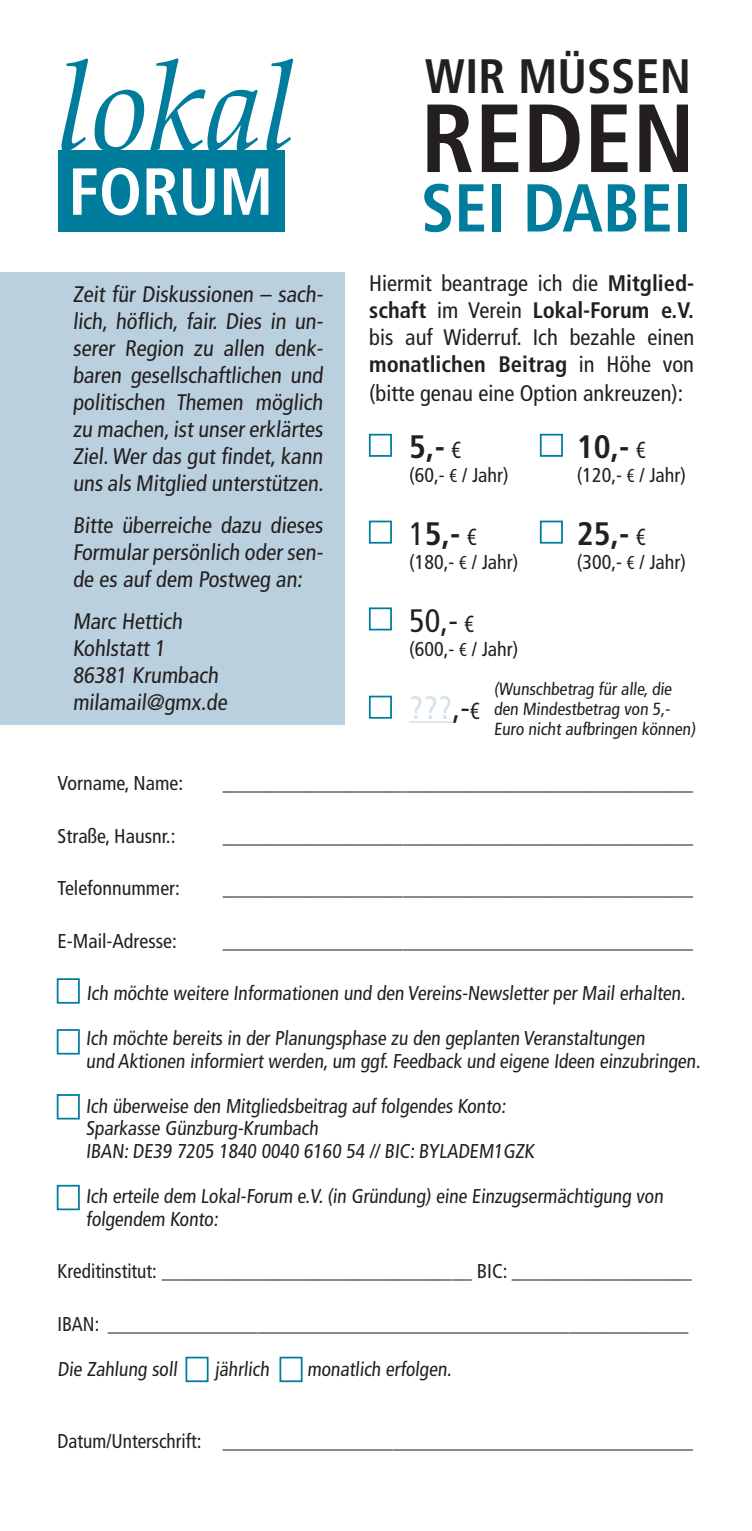
<style>
.page{position:relative;width:752px;height:1531px;background:#fff}
.page>*{position:absolute;margin:0;border:0;box-sizing:border-box;transform-origin:0 0}
.t1{font:italic 127.25px "Palatino";color:#007c9d}
.t2{font:700 condensed 96.75px "Frutiger";color:#231f20}
.t3{font:700 condensed 67.5px "Frutiger";color:#007c9d}
.t4{font:700 condensed 66.5px "Frutiger";color:#fff}
.t5{font:700 condensed 48.25px "Frutiger";color:#231f20}
.t6{font:700 condensed 32.5px "Frutiger";color:#231f20}
.t7{font:condensed 32.5px "Frutiger";color:#d5e2eb}
.t8{font:condensed 32.5px "Frutiger";color:#231f20}
.t9{font:condensed 22.5px/27px "Frutiger";color:#231f20;text-align:justify}
.t10{font:condensed 20px/22.5px "Frutiger";color:#231f20}
.t11{font:condensed 20px "Frutiger";color:#231f20;scale:.96 1}
.t12{font:condensed 17.5px/20px "Frutiger";color:#231f20}
.s1{font-weight:700}
.s2{font-family:"Myriad Pro";font-weight:400;font-size:25px}
.s3{font-family:"Myriad Pro"}
.s4{font-weight:400}
.s5{font-family:"Myriad Pro";font-size:25px}
.s6{color:#231f20}
.s7{font-family:"Myriad Pro";font-size:25px;color:#231f20}
</style>
<div class="page">
<div style="left:58px;top:151px;width:226px;height:81px;background:#007c9d"></div>
<div style="left:0;top:272px;width:344px;height:452px;background:#bbd0de"></div>
<hr style="left:409px;top:721px;width:43px;height:2px;background:#d5e2eb">
<div style="left:369px;top:434px;width:23px;height:23px;border:2px solid #007c9d"></div>
<div style="left:539px;top:434px;width:23px;height:23px;border:2px solid #007c9d"></div>
<div style="left:369px;top:521px;width:23px;height:23px;border:2px solid #007c9d"></div>
<div style="left:539px;top:521px;width:23px;height:23px;border:2px solid #007c9d"></div>
<div style="left:369px;top:607px;width:23px;height:23px;border:2px solid #007c9d"></div>
<div style="left:369px;top:696px;width:23px;height:23px;border:2px solid #007c9d"></div>
<div style="left:57px;top:978px;width:23px;height:25px;border:2px solid #007c9d"></div>
<div style="left:57px;top:1029px;width:23px;height:25px;border:2px solid #007c9d"></div>
<div style="left:57px;top:1185px;width:23px;height:25px;border:2px solid #007c9d"></div>
<div style="left:57px;top:1094px;width:23px;height:25px;border:2px solid #007c9d"></div>
<div style="left:185px;top:1356px;width:23px;height:26px;border:2px solid #007c9d"></div>
<div style="left:279px;top:1356px;width:23px;height:26px;border:2px solid #007c9d"></div>
<h1 class="t1" style="left:57px;top:0;width:242px">lokal</h1>
<h3 class="t4" style="left:68px;top:152px;width:206px">FORUM</h3>
<p class="t9" style="left:73px;top:281px;width:255px">Zeit für Diskussionen – sach&shy;lich, höflich, fair. Dies in un&shy;serer Region zu allen denk&shy;baren gesellschaftlichen und politischen Themen möglich zu machen,ist unser erklärtes Ziel.Wer das gut findet, kann uns als Mitglied unterstützen.</p>
<p class="t9" style="left:73px;top:512px;width:254px">Bitte überreiche dazu dieses Formular persönlich oder sen&shy;de es auf dem Postweg an:</p>
<p class="t9" style="left:73px;top:608px;width:158px;text-align:left">Marc Hettich<br>Kohlstatt 1<br>86381 Krumbach milamail@gmx.de</p>
<h3 class="t5" style="left:424px;top:48px;width:267px">WIR MÜSSEN</h3>
<h2 class="t2" style="left:420px;top:81px;width:275px">REDEN</h2>
<h3 class="t3" style="left:421px;top:168px;width:272px">SEI DABEI</h3>
<p class="t9" style="left:369px;top:270px;width:326px">Hiermit beantrage ich die <span class="s1">Mitglied&shy;schaft</span> im Verein <span class="s1">Lokal-Forum e.V. </span>bis auf Widerruf. Ich bezahle einen <span class="s1">monatlichen Beitrag</span> in Höhe von (bitte genau eine Option ankreuzen):</p>
<h3 class="t6" style="left:409px;top:427px;width:53px">5,- <span class="s2">€</span></h3>
<h3 class="t6" style="left:576px;top:427px;width:70px">10,- <span class="s2">€</span></h3>
<p class="t10" style="left:409px;top:464px;width:101px">(60,- <span class="s3">€</span> / Jahr)</p>
<p class="t10" style="left:576px;top:464px;width:110px">(120,- <span class="s3">€</span> / Jahr)</p>
<h3 class="t6" style="left:409px;top:514px;width:69px"><span class="s4">1</span>5,- <span class="s2">€</span></h3>
<h3 class="t6" style="left:576px;top:514px;width:70px">25,- <span class="s2">€</span></h3>
<p class="t10" style="left:409px;top:551px;width:110px">(180,- <span class="s3">€</span> / Jahr)</p>
<p class="t10" style="left:576px;top:551px;width:110px">(300,- <span class="s3">€</span> / Jahr)</p>
<h3 class="t8" style="left:409px;top:601px;width:66px">50,- <span class="s5">€</span></h3>
<p class="t10" style="left:409px;top:638px;width:110px">(600,- <span class="s3">€</span> / Jahr)</p>
<h3 class="t7" style="left:409px;top:688px;width:72px">???<span class="s6">,-</span><span class="s7">€</span></h3>
<p class="t12" style="left:493px;top:679px;width:205px">(Wunschbetrag für alle, die den Mindestbetrag von 5,-<br>Euro nicht aufbringen können)</p>
<p class="t10" style="left:58px;top:772px;width:127px">Vorname, Name:</p>
<p class="t10" style="left:58px;top:825px;width:119px">Straße, Hausnr.:</p>
<p class="t10" style="left:58px;top:877px;width:124px">Telefonnummer:</p>
<p class="t10" style="left:223px;top:772px;width:471px">_______________________________________________</p>
<p class="t10" style="left:223px;top:825px;width:471px">_______________________________________________</p>
<p class="t10" style="left:223px;top:877px;width:471px">_______________________________________________</p>
<p class="t10" style="left:58px;top:930px;width:121px">E-Mail-Adresse:</p>
<p class="t10" style="left:223px;top:930px;width:471px">_______________________________________________</p>
<p class="t10" style="left:86px;top:982px;width:602px">Ich möchte weitere Informationen und den Vereins-Newsletter per Mail erhalten.</p>
<p class="t10" style="left:86px;top:1027px;width:618px">Ich möchte bereits in der Planungsphase zu den geplanten Veranstaltungen<br>und Aktionen informiert werden, um ggf. Feedback und eigene Ideen einzubringen.</p>
<p class="t10" style="left:86px;top:1095px;width:452px">Ich überweise den Mitgliedsbeitrag auf folgendes Konto:<br>Sparkasse Günzburg-Krumbach<br>IBAN: DE39 7205 1840 0040 6160 54 // BIC: BYLADEM1GZK</p>
<p class="t10" style="left:86px;top:1185px;width:581px">Ich erteile dem Lokal-Forum e.V. (in Gründung) eine Einzugsermächtigung von folgendem Konto:</p>
<p class="t11" style="left:58px;top:1259px;width:661px">Kreditinstitut: _______________________________ BIC: __________________</p>
<p class="t11" style="left:58px;top:1312px;width:658px">IBAN: __________________________________________________________</p>
<p class="t10" style="left:58px;top:1357px;width:123px">Die Zahlung soll</p>
<p class="t10" style="left:215px;top:1357px;width:58px">jährlich</p>
<p class="t10" style="left:307px;top:1357px;width:148px">monatlich erfolgen.</p>
<p class="t11" style="left:58px;top:1429px;width:663px">Datum/Unterschrift: _______________________________________________</p>
</div>
